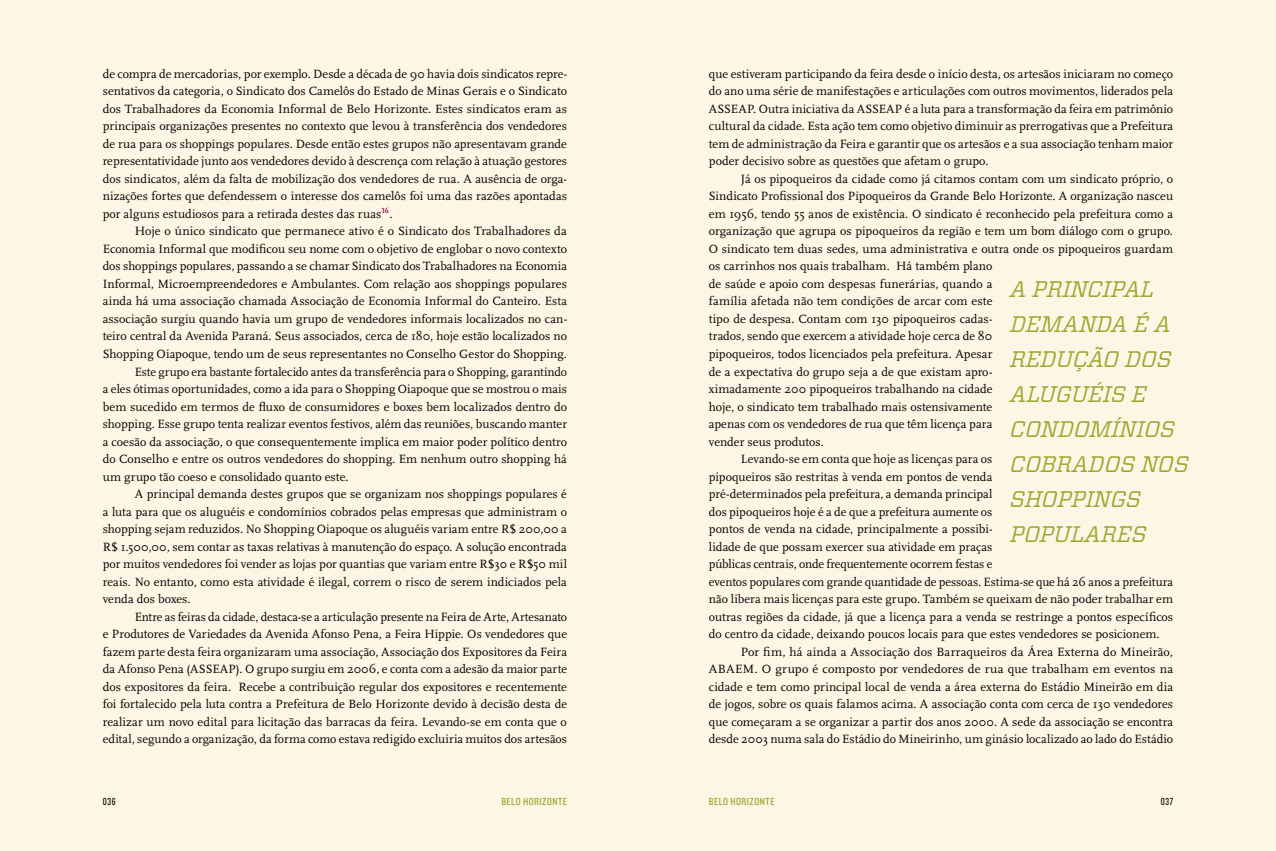
<style>
.page{position:relative;width:1276px;height:851px;background:#fff}
.page>*{position:absolute;margin:0;border:0;box-sizing:border-box;transform-origin:0 0}
.t1{font:italic 22.5px/35px "Vitesse";letter-spacing:-.015em;color:#9ead35}
.t2{font:12.5px/17.5px "Scala";color:#000;text-align:justify}
.t3{font:10.62px "Knockout HTF29 Junior Liteweight";letter-spacing:.045em;color:#9ead35}
.t4{font:10.62px "Knockout HTF28 Junior Featherwt";letter-spacing:.065em;color:#000}
</style>
<div class="page">
<div style="left:0;top:0;width:1276px;height:850px;background:#fff5e4"></div>
<p class="t2" style="left:103px;top:65px;width:466px">de compra de mercadorias, por exemplo. Desde a década de 90 havia dois sindicatos repre&shy;sentativos da categoria, o Sindicato dos Camelôs do Estado de Minas Gerais e o Sindicato dos Trabalhadores da Economia Informal de Belo Horizonte. Estes sindicatos eram as principais organizações presentes no contexto que levou à transferência dos vendedores de rua para os shoppings populares. Desde então estes grupos não apresentavam grande representatividade junto aos vendedores devido à descrença com relação à atuação gestores dos sindicatos, além da falta de mobilização dos vendedores de rua. A ausência de orga&shy;nizações fortes que defendessem o interesse dos camelôs foi uma das razões apontadas por alguns estudiosos para a retirada destes das ruas<sup>16</sup>.</p>
<p class="t2" style="left:135px;top:223px;width:434px">Hoje o único sindicato que permanece ativo é o Sindicato dos Trabalhadores da</p>
<p class="t2" style="left:103px;top:240px;width:466px">Economia Informal que modificou seu nome com o objetivo de englobar o novo contexto</p>
<p class="t2" style="left:103px;top:258px;width:466px">dos shoppings populares, passando a se chamar Sindicato dos Trabalhadores na Economia</p>
<p class="t2" style="left:103px;top:275px;width:466px">Informal, Microempreendedores e Ambulantes. Com relação aos shoppings populares</p>
<p class="t2" style="left:103px;top:293px;width:466px">ainda há uma associação chamada Associação de Economia Informal do Canteiro. Esta</p>
<p class="t2" style="left:103px;top:310px;width:466px">associação surgiu quando havia um grupo de vendedores informais localizados no can-</p>
<p class="t2" style="left:103px;top:328px;width:466px">teiro central da Avenida Paraná. Seus associados, cerca de 180, hoje estão localizados no</p>
<p class="t2" style="left:103px;top:345px;width:466px">Shopping Oiapoque, tendo um de seus representantes no Conselho Gestor do Shopping.</p>
<p class="t2" style="left:135px;top:363px;width:434px">Este grupo era bastante fortalecido antes da transferência para o Shopping, garantindo</p>
<p class="t2" style="left:103px;top:380px;width:466px">a eles ótimas oportunidades, como a ida para o Shopping Oiapoque que se mostrou o mais</p>
<p class="t2" style="left:103px;top:398px;width:466px">bem sucedido em termos de fluxo de consumidores e boxes bem localizados dentro do</p>
<p class="t2" style="left:103px;top:415px;width:466px">shopping. Esse grupo tenta realizar eventos festivos, além das reuniões, buscando manter</p>
<p class="t2" style="left:103px;top:433px;width:466px">a coesão da associação, o que consequentemente implica em maior poder político dentro</p>
<p class="t2" style="left:103px;top:450px;width:466px">do Conselho e entre os outros vendedores do shopping. Em nenhum outro shopping há</p>
<p class="t2" style="left:103px;top:468px;width:247px">um grupo tão coeso e consolidado quanto este.</p>
<p class="t2" style="left:135px;top:485px;width:434px">A principal demanda destes grupos que se organizam nos shoppings populares é</p>
<p class="t2" style="left:103px;top:503px;width:466px">a luta para que os aluguéis e condomínios cobrados pelas empresas que administram o</p>
<p class="t2" style="left:103px;top:520px;width:466px">shopping sejam reduzidos. No Shopping Oiapoque os aluguéis variam entre R$ 200,00 a</p>
<p class="t2" style="left:103px;top:538px;width:466px">R$ 1.500,00, sem contar as taxas relativas à manutenção do espaço. A solução encontrada</p>
<p class="t2" style="left:103px;top:555px;width:466px">por muitos vendedores foi vender as lojas por quantias que variam entre R$30 e R$50 mil</p>
<p class="t2" style="left:103px;top:573px;width:466px">reais. No entanto, como esta atividade é ilegal, correm o risco de serem indiciados pela</p>
<p class="t2" style="left:103px;top:590px;width:89px">venda dos boxes.</p>
<p class="t2" style="left:135px;top:608px;width:434px">Entre as feiras da cidade, destaca-se a articulação presente na Feira de Arte, Artesanato</p>
<p class="t2" style="left:103px;top:625px;width:466px">e Produtores de Variedades da Avenida Afonso Pena, a Feira Hippie. Os vendedores que</p>
<p class="t2" style="left:103px;top:643px;width:466px">fazem parte desta feira organizaram uma associação, Associação dos Expositores da Feira</p>
<p class="t2" style="left:103px;top:660px;width:466px">da Afonso Pena (ASSEAP). O grupo surgiu em 2006, e conta com a adesão da maior parte</p>
<p class="t2" style="left:103px;top:678px;width:466px">dos expositores da feira. Recebe a contribuição regular dos expositores e recentemente</p>
<p class="t2" style="left:103px;top:695px;width:466px">foi fortalecido pela luta contra a Prefeitura de Belo Horizonte devido à decisão desta de</p>
<p class="t2" style="left:103px;top:713px;width:466px">realizar um novo edital para licitação das barracas da feira. Levando-se em conta que o</p>
<p class="t2" style="left:103px;top:730px;width:466px">edital, segundo a organização, da forma como estava redigido excluiria muitos dos artesãos</p>
<p class="t2" style="left:709px;top:65px;width:466px">que estiveram participando da feira desde o início desta, os artesãos iniciaram no começo do ano uma série de manifestações e articulações com outros movimentos, liderados pela ASSEAP. Outra iniciativa da ASSEAP é a luta para a transformação da feira em patrimônio cultural da cidade. Esta ação tem como objetivo diminuir as prerrogativas que a Prefeitura tem de administração da Feira e garantir que os artesãos e a sua associação tenham maior poder decisivo sobre as questões que afetam o grupo.</p>
<p class="t2" style="left:741px;top:170px;width:434px">Já os pipoqueiros da cidade como já citamos contam com um sindicato próprio, o</p>
<p class="t2" style="left:709px;top:188px;width:466px">Sindicato Profissional dos Pipoqueiros da Grande Belo Horizonte. A organização nasceu</p>
<p class="t2" style="left:709px;top:205px;width:466px">em 1956, tendo 55 anos de existência. O sindicato é reconhecido pela prefeitura como a</p>
<p class="t2" style="left:709px;top:223px;width:466px">organização que agrupa os pipoqueiros da região e tem um bom diálogo com o grupo.</p>
<p class="t2" style="left:709px;top:240px;width:466px">O sindicato tem duas sedes, uma administrativa e outra onde os pipoqueiros guardam</p>
<p class="t2" style="left:709px;top:258px;width:285px">os carrinhos nos quais trabalham. Há também plano</p>
<p class="t2" style="left:709px;top:275px;width:285px">de saúde e apoio com despesas funerárias, quando a</p>
<p class="t2" style="left:709px;top:293px;width:285px">família afetada não tem condições de arcar com este</p>
<p class="t2" style="left:709px;top:310px;width:285px">tipo de despesa. Contam com 130 pipoqueiros cadas-</p>
<p class="t2" style="left:709px;top:328px;width:285px">trados, sendo que exercem a atividade hoje cerca de 80</p>
<p class="t2" style="left:709px;top:345px;width:285px">pipoqueiros, todos licenciados pela prefeitura. Apesar</p>
<p class="t2" style="left:709px;top:363px;width:285px">de a expectativa do grupo seja a de que existam apro-</p>
<p class="t2" style="left:709px;top:380px;width:285px">ximadamente 200 pipoqueiros trabalhando na cidade</p>
<p class="t2" style="left:709px;top:398px;width:285px">hoje, o sindicato tem trabalhado mais ostensivamente</p>
<p class="t2" style="left:709px;top:415px;width:285px">apenas com os vendedores de rua que têm licença para</p>
<p class="t2" style="left:709px;top:433px;width:117px">vender seus produtos.</p>
<p class="t2" style="left:741px;top:450px;width:253px">Levando-se em conta que hoje as licenças para os</p>
<p class="t2" style="left:709px;top:468px;width:285px">pipoqueiros são restritas à venda em pontos de venda</p>
<p class="t2" style="left:709px;top:485px;width:285px">pré-determinados pela prefeitura, a demanda principal</p>
<p class="t2" style="left:709px;top:503px;width:285px">dos pipoqueiros hoje é a de que a prefeitura aumente os</p>
<p class="t2" style="left:709px;top:520px;width:285px">pontos de venda na cidade, principalmente a possibi-</p>
<p class="t2" style="left:709px;top:538px;width:285px">lidade de que possam exercer sua atividade em praças</p>
<p class="t2" style="left:709px;top:555px;width:285px">públicas centrais, onde frequentemente ocorrem festas e</p>
<p class="t2" style="left:709px;top:573px;width:466px">eventos populares com grande quantidade de pessoas. Estima-se que há 26 anos a prefeitura</p>
<p class="t2" style="left:709px;top:590px;width:466px">não libera mais licenças para este grupo. Também se queixam de não poder trabalhar em</p>
<p class="t2" style="left:709px;top:608px;width:466px">outras regiões da cidade, já que a licença para a venda se restringe a pontos específicos</p>
<p class="t2" style="left:709px;top:625px;width:452px">do centro da cidade, deixando poucos locais para que estes vendedores se posicionem.</p>
<p class="t2" style="left:741px;top:643px;width:434px">Por fim, há ainda a Associação dos Barraqueiros da Área Externa do Mineirão,</p>
<p class="t2" style="left:709px;top:660px;width:466px">ABAEM. O grupo é composto por vendedores de rua que trabalham em eventos na</p>
<p class="t2" style="left:709px;top:678px;width:466px">cidade e tem como principal local de venda a área externa do Estádio Mineirão em dia</p>
<p class="t2" style="left:709px;top:695px;width:466px">de jogos, sobre os quais falamos acima. A associação conta com cerca de 130 vendedores</p>
<p class="t2" style="left:709px;top:713px;width:466px">que começaram a se organizar a partir dos anos 2000. A sede da associação se encontra</p>
<p class="t2" style="left:709px;top:730px;width:466px">desde 2003 numa sala do Estádio do Mineirinho, um ginásio localizado ao lado do Estádio</p>
<h1 class="t1" style="left:1010px;top:271px;width:180px">A PRINCIPA L<br>DEMANDA É A<br>REDUÇÃO DOS<br>ALUGUÉIS E<br>CONDOMÍNIOS<br>COBRADOS NOS<br>SHOPPINGS<br>POPULARES</h1>
<p class="t3" style="left:501px;top:795px;width:66px">BELO HORIZONTE</p>
<p class="t3" style="left:709px;top:795px;width:66px">BELO HORIZONTE</p>
<p class="t4" style="left:103px;top:795px;width:14px">036</p>
<p class="t4" style="left:1160px;top:795px;width:14px">037</p>
</div>
